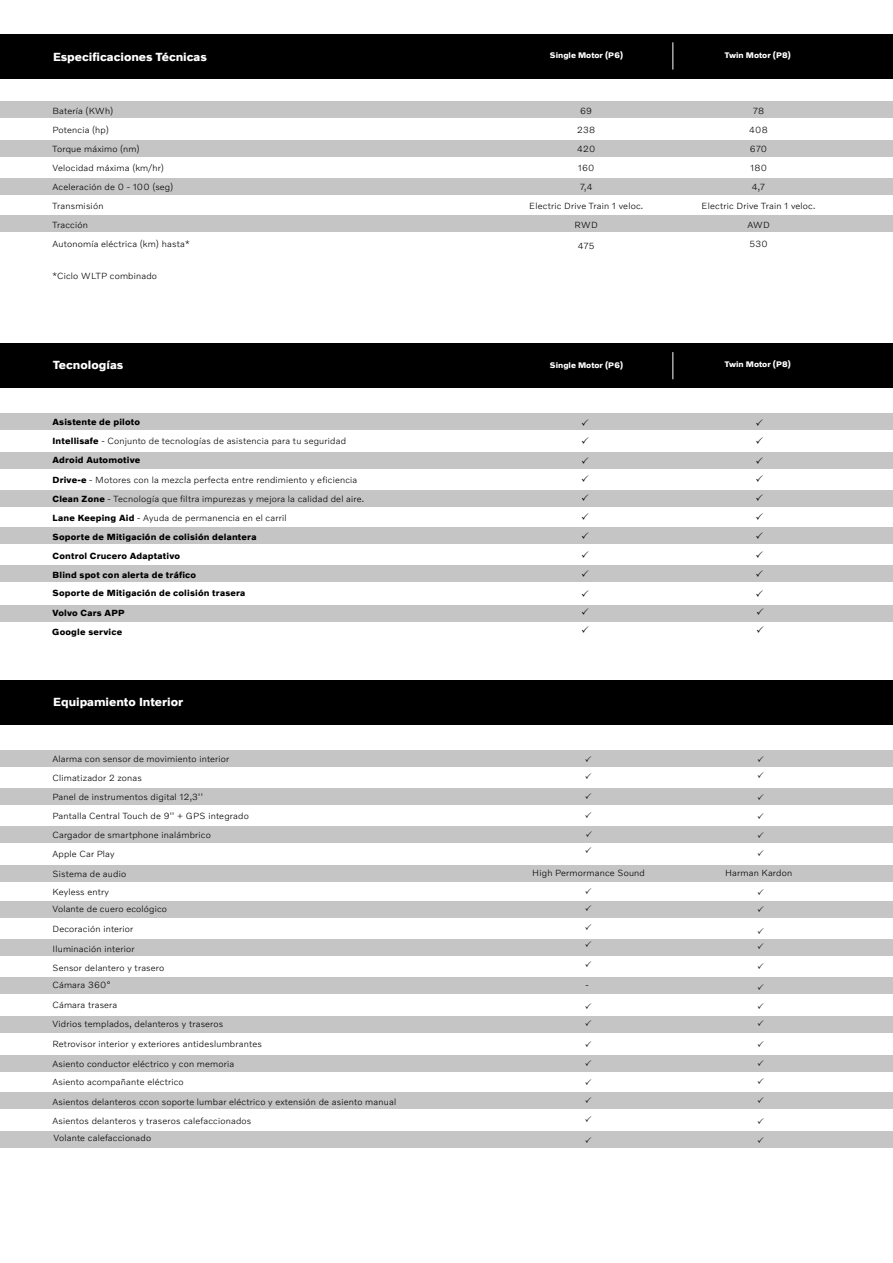
<style>
.page{position:relative;width:893px;height:1263px;background:#fff}
.page>*{position:absolute;margin:0;border:0;box-sizing:border-box;transform-origin:0 0}
.t1{font:700 11.85px "Volvo Novum";color:#fff}
.t2{font:300 9px/19.6px "Volvo Novum";letter-spacing:.02em;color:#000}
.t3{font:700 9px/18.5px "Volvo Novum";letter-spacing:.02em;color:#000}
.t4{font:700 8.1px "Volvo Novum";color:#fff}
.s1{font-weight:700}
</style>
<div class="page">
<div style="left:0;top:34px;width:893px;height:44px;background:#000"></div>
<div style="left:0;top:344px;width:893px;height:44px;background:#000"></div>
<div style="left:0;top:680px;width:893px;height:44px;background:#000"></div>
<svg style="left:672px;top:352px;width:1px;height:27px"></svg>
<svg style="left:672px;top:43px;width:1px;height:26px"></svg>
<div style="left:0;top:102px;width:893px;height:16px;background:#c5c5c6"></div>
<div style="left:0;top:140px;width:893px;height:17px;background:#c5c5c6"></div>
<div style="left:0;top:178px;width:893px;height:17px;background:#c5c5c6"></div>
<div style="left:0;top:215px;width:893px;height:17px;background:#c5c5c6"></div>
<div style="left:0;top:413px;width:893px;height:17px;background:#c5c5c6"></div>
<div style="left:0;top:452px;width:893px;height:16px;background:#c5c5c6"></div>
<div style="left:0;top:490px;width:893px;height:16px;background:#c5c5c6"></div>
<div style="left:0;top:527px;width:893px;height:17px;background:#c5c5c6"></div>
<div style="left:0;top:566px;width:893px;height:16px;background:#c5c5c6"></div>
<div style="left:0;top:605px;width:893px;height:17px;background:#c5c5c6"></div>
<div style="left:0;top:750px;width:893px;height:16px;background:#c5c5c6"></div>
<div style="left:0;top:788px;width:893px;height:17px;background:#c5c5c6"></div>
<div style="left:0;top:826px;width:893px;height:17px;background:#c5c5c6"></div>
<div style="left:0;top:865px;width:893px;height:17px;background:#c5c5c6"></div>
<div style="left:0;top:901px;width:893px;height:17px;background:#c5c5c6"></div>
<div style="left:0;top:940px;width:893px;height:16px;background:#c5c5c6"></div>
<div style="left:0;top:977px;width:893px;height:17px;background:#c5c5c6"></div>
<div style="left:0;top:1016px;width:893px;height:16px;background:#c5c5c6"></div>
<div style="left:0;top:1055px;width:893px;height:16px;background:#c5c5c6"></div>
<div style="left:0;top:1092px;width:893px;height:17px;background:#c5c5c6"></div>
<div style="left:0;top:1131px;width:893px;height:17px;background:#c5c5c6"></div>
<h1 class="t1" style="left:53px;top:49px;width:155px">Especificaciones Técnicas</h1>
<p class="t2" style="left:53px;top:101px;width:62px">Batería (KWh)</p>
<p class="t2" style="left:53px;top:120px;width:58px">Potencia (hp)</p>
<p class="t2" style="left:53px;top:139px;width:89px">Torque máximo (nm)</p>
<p class="t2" style="left:53px;top:158px;width:113px">Velocidad máxima (km/hr)</p>
<p class="t2" style="left:53px;top:177px;width:122px">Aceleración de 0 - 100 (seg)</p>
<p class="t2" style="left:53px;top:196px;width:52px">Transmisión</p>
<p class="t2" style="left:53px;top:215px;width:37px">Tracción</p>
<p class="t2" style="left:53px;top:234px;width:139px">Autonomía eléctrica (km) hasta*</p>
<p class="t2" style="left:53px;top:266px;width:106px">*Ciclo WLTP combinado</p>
<h1 class="t1" style="left:53px;top:358px;width:72px">Tecnologías</h1>
<p class="t3" style="left:53px;top:412px;width:89px">Asistente de piloto</p>
<p class="t2" style="left:53px;top:431px;width:295px"><span class="s1">Intellisafe</span> - Conjunto de tecnologías de asistencia para tu seguridad</p>
<p class="t3" style="left:53px;top:450px;width:89px">Adroid Automotive</p>
<p class="t2" style="left:53px;top:470px;width:306px"><span class="s1">Drive-e</span> - Motores con la mezcla perfecta entre rendimiento y eficiencia</p>
<p class="t2" style="left:53px;top:489px;width:313px"><span class="s1">Clean Zone</span> - Tecnología que filtra impurezas y mejora la calidad del aire.</p>
<p class="t2" style="left:53px;top:508px;width:235px"><span class="s1">Lane Keeping Aid</span> - Ayuda de permanencia en el carril</p>
<p class="t3" style="left:53px;top:527px;width:205px">Soporte de Mitigación de colisión delantera</p>
<p class="t3" style="left:53px;top:546px;width:129px">Control Crucero Adaptativo</p>
<p class="t3" style="left:53px;top:565px;width:194px">Blind spot con alerta de tráfico<br>Soporte de Mitigación de colisión trasera</p>
<p class="t3" style="left:53px;top:603px;width:74px">Volvo Cars APP</p>
<p class="t3" style="left:52px;top:622px;width:71px">Google service</p>
<h1 class="t1" style="left:53px;top:694px;width:132px">Equipamiento Interior</h1>
<p class="t2" style="left:52px;top:748px;width:178px">Alarma con sensor de movimiento interior</p>
<p class="t2" style="left:52px;top:767px;width:91px">Climatizador 2 zonas</p>
<p class="t2" style="left:52px;top:786px;width:152px">Panel de instrumentos digital 12,3''</p>
<p class="t2" style="left:52px;top:805px;width:198px">Pantalla Central Touch de 9'' + GPS integrado</p>
<p class="t2" style="left:52px;top:824px;width:160px">Cargador de smartphone inalámbrico<br>Apple Car Play<br>Sistema de audio</p>
<p class="t2" style="left:52px;top:883px;width:116px;line-height:17px">Keyless entry<br>Volante de cuero ecológico</p>
<p class="t2" style="left:52px;top:919px;width:113px">Decoración interior<br>Iluminación interior<br>Sensor delantero y trasero</p>
<p class="t2" style="left:52px;top:974px;width:59px">Cámara 360°</p>
<p class="t2" style="left:52px;top:995px;width:211px">Cámara trasera<br>Vidrios templados, delanteros y traseros<br>Retrovisor interior y exteriores antideslumbrantes</p>
<p class="t2" style="left:52px;top:1054px;width:183px;line-height:18.5px">Asiento conductor eléctrico y con memoria<br>Asiento acompañante eléctrico</p>
<p class="t2" style="left:52px;top:1091px;width:345px">Asientos delanteros ccon soporte lumbar eléctrico y extensión de asiento manual<br>Asientos delanteros y traseros calefaccionados</p>
<p class="t2" style="left:54px;top:1128px;width:99px">Volante calefaccionado</p>
<p class="t4" style="left:550px;top:50px;width:75px">Single Motor (P6)</p>
<p class="t4" style="left:725px;top:50px;width:68px">Twin Motor (P8)</p>
<p class="t2" style="left:580px;top:101px;width:13px">69</p>
<p class="t2" style="left:753px;top:101px;width:13px">78</p>
<p class="t2" style="left:577px;top:120px;width:20px">238</p>
<p class="t2" style="left:749px;top:120px;width:20px">408</p>
<p class="t2" style="left:577px;top:139px;width:20px">420</p>
<p class="t2" style="left:750px;top:139px;width:19px">670</p>
<p class="t2" style="left:578px;top:158px;width:18px">160</p>
<p class="t2" style="left:750px;top:158px;width:18px">180</p>
<p class="t2" style="left:580px;top:177px;width:14px">7,4</p>
<p class="t2" style="left:752px;top:177px;width:15px">4,7</p>
<p class="t2" style="left:529px;top:196px;width:116px">Electric Drive Train 1 veloc.</p>
<p class="t2" style="left:701px;top:196px;width:116px">Electric Drive Train 1 veloc.</p>
<p class="t2" style="left:575px;top:215px;width:25px">RWD</p>
<p class="t2" style="left:747px;top:215px;width:24px">AWD</p>
<p class="t2" style="left:578px;top:235px;width:18px">475</p>
<p class="t2" style="left:749px;top:234px;width:20px">530</p>
<p class="t4" style="left:550px;top:360px;width:75px">Single Motor (P6)</p>
<p class="t4" style="left:725px;top:360px;width:68px">Twin Motor (P8)</p>
<p class="t2" style="left:532px;top:863px;width:114px">High Permormance Sound</p>
<p class="t2" style="left:585px;top:974px;width:5px">-</p>
<p class="t2" style="left:725px;top:863px;width:69px">Harman Kardon</p>
</div>
